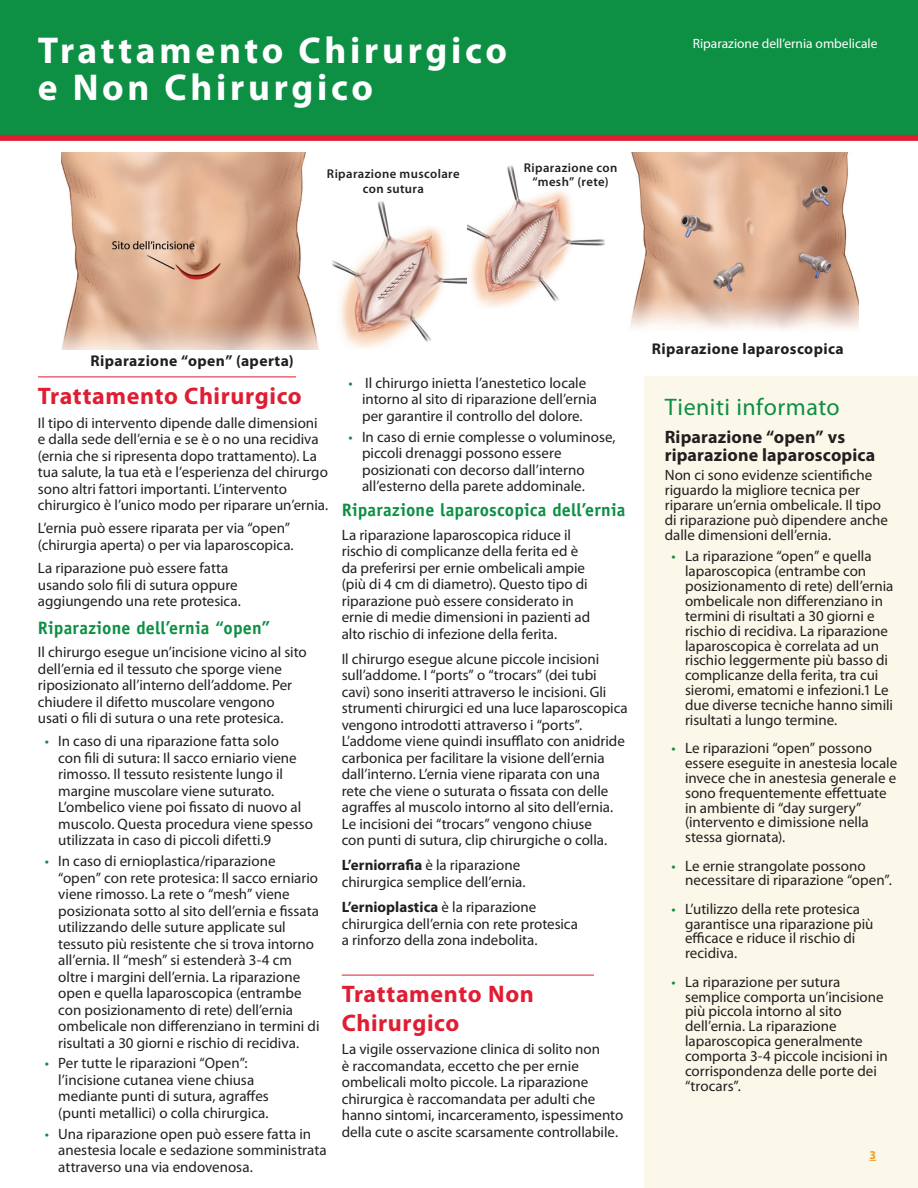
<style>
.page{position:relative;width:918px;height:1188px;background:#fff}
.page>*{position:absolute;margin:0;border:0;box-sizing:border-box;transform-origin:0 0}
.HEAD{font:700 37.5px/37.5px "Myriad Pro";letter-spacing:.1em;color:#fff}
.SUB{font:700 24px/28.5px "Myriad Pro";letter-spacing:.025em;color:#e01d33}
.A-keeping_you_inform{font:24px "Myriad Pro";letter-spacing:.02em;color:#0d8f44}
._2_SUBHEAD_gold{font:700 18px "Officina Sans Std";letter-spacing:.01em;color:#0d8f44}
._2_SUBHEAD_gold-2{font:700 18px/18px "Myriad Pro";letter-spacing:.005em;color:#231f20}
.t1{font:700 15.6px "Myriad Pro";letter-spacing:.025em;color:#231f20}
._3_TEXT{font:15px/16.5px "Myriad Pro";color:#231f20}
.A-TEXT__keeping_you{font:15px/14.9px "Myriad Pro";color:#231f20}
.t2{font:13.5px "Myriad Pro";color:#fff}
.t3{font:600 12.75px/14.4px "Myriad Pro";letter-spacing:.03em;color:#231f20;text-align:center}
.t4{font:700 12px "Myriad Pro";color:#f09d24}
.s1{color:#0d8f44}
.s2{font-weight:700}
</style>
<div class="page">
<div style="left:0;top:0;width:918px;height:136px;background:#0d8f44"></div>
<div style="left:645px;top:377px;width:273px;height:811px;background:#fbf8e9"></div>
<hr style="left:342px;top:975px;width:252px;height:1px;background:#e01d33">
<hr style="left:38px;top:377px;width:258px;height:1px;background:#e01d33">
<img style="left:62px;top:152px;width:257px;height:197px">
<img style="left:630px;top:152px;width:229px;height:177px">
<img style="left:333px;top:201px;width:134px;height:147px">
<img style="left:467px;top:165px;width:138px;height:143px">
<div style="left:0;top:135px;width:918px;height:6px;background:#e01d33"></div>
<p class="HEAD" style="left:38px;top:30px;width:471px">Trattamento Chirurgico e Non Chirurgico</p>
<p class="t3" style="left:327px;top:167px;width:134px">Riparazione muscolare con sutura</p>
<p class="t3" style="left:524px;top:160px;width:95px">Riparazione con “mesh” (rete)</p>
<p class="t2" style="left:693px;top:35px;width:186px">Riparazione dell’ernia ombelicale</p>
<p class="t1" style="left:90px;top:350px;width:205px">Riparazione “open” (aperta)</p>
<p class="SUB" style="left:38px;top:381px;width:265px">Trattamento Chirurgico</p>
<p class="_3_TEXT" style="left:38px;top:414px;width:292px">Il tipo di intervento dipende dalle dimensioni e dalla sede dell’ernia e se è o no una recidiva (ernia che si ripresenta dopo trattamento). La tua salute, la tua età e l’esperienza del chirurgo sono altri fattori importanti. L’intervento chirurgico è l’unico modo per riparare un’ernia.</p>
<p class="_3_TEXT" style="left:38px;top:520px;width:257px">L’ernia può essere riparata per via “open” (chirurgia aperta) o per via laparoscopica.</p>
<p class="_3_TEXT" style="left:38px;top:560px;width:204px">La riparazione può essere fatta usando solo fili di sutura oppure aggiungendo una rete protesica.</p>
<p class="_2_SUBHEAD_gold" style="left:38px;top:616px;width:234px">Riparazione dell’ernia “open”</p>
<p class="_3_TEXT" style="left:38px;top:644px;width:270px">Il chirurgo esegue un’incisione vicino al sito dell’ernia ed il tessuto che sporge viene riposizionato all’interno dell’addome. Per chiudere il difetto muscolare vengono usati o fili di sutura o una rete protesica.</p>
<p class="_3_TEXT" style="left:58px;top:733px;width:256px;text-indent:-14px"><span class="s1">•</span> In caso di una riparazione fatta solo<br>con fili di sutura: Il sacco erniario viene rimosso. Il tessuto resistente lungo il margine muscolare viene suturato.<br>L’ombelico viene poi fissato di nuovo al muscolo. Questa procedura viene spesso utilizzata in caso di piccoli difetti.9</p>
<p class="_3_TEXT" style="left:58px;top:853px;width:263px;text-indent:-14px"><span class="s1">•</span> In caso di ernioplastica/riparazione “open” con rete protesica: Il sacco erniario viene rimosso. La rete o “mesh” viene posizionata sotto al sito dell’ernia e fissata utilizzando delle suture applicate sul tessuto più resistente che si trova intorno all’ernia. Il “mesh” si estenderà 3-4 cm oltre i margini dell’ernia. La riparazione open e quella laparoscopica (entrambe con posizionamento di rete) dell’ernia ombelicale non differenziano in termini di risultati a 30 giorni e rischio di recidiva.</p>
<p class="_3_TEXT" style="left:58px;top:1055px;width:212px;text-indent:-14px"><span class="s1">•</span> Per tutte le riparazioni “Open”: l’incisione cutanea viene chiusa mediante punti di sutura, agraffes (punti metallici) o colla chirurgica.</p>
<p class="_3_TEXT" style="left:58px;top:1125px;width:270px;text-indent:-14px"><span class="s1">•</span> Una riparazione open può essere fatta in anestesia locale e sedazione somministrata attraverso una via endovenosa.</p>
<p class="_3_TEXT" style="left:362px;top:374px;width:237px;text-indent:-14px"><span class="s1">•</span> Il chirurgo inietta l’anestetico locale intorno al sito di riparazione dell’ernia per garantire il controllo del dolore.</p>
<p class="_3_TEXT" style="left:362px;top:428px;width:255px;text-indent:-14px"><span class="s1">•</span> In caso di ernie complesse o voluminose, piccoli drenaggi possono essere posizionati con decorso dall’interno all’esterno della parete addominale.</p>
<p class="_2_SUBHEAD_gold" style="left:342px;top:499px;width:285px">Riparazione laparoscopica dell’ernia</p>
<p class="_3_TEXT" style="left:342px;top:526px;width:250px">La riparazione laparoscopica riduce il rischio di complicanze della ferita ed è da preferirsi per ernie ombelicali ampie (più di 4 cm di diametro). Questo tipo di riparazione può essere considerato in ernie di medie dimensioni in pazienti ad alto rischio di infezione della ferita.</p>
<p class="_3_TEXT" style="left:342px;top:650px;width:287px">Il chirurgo esegue alcune piccole incisioni sull’addome. I “ports” o “trocars” (dei tubi cavi) sono inseriti attraverso le incisioni. Gli strumenti chirurgici ed una luce laparoscopica vengono introdotti attraverso i “ports”.<br>L’addome viene quindi insufflato con anidride carbonica per facilitare la visione dell’ernia dall’interno. L’ernia viene riparata con una rete che viene o suturata o fissata con delle agraffes al muscolo intorno al sito dell’ernia.<br>Le incisioni dei “trocars” vengono chiuse<br>con punti di sutura, clip chirurgiche o colla.</p>
<p class="_3_TEXT" style="left:342px;top:857px;width:185px"><span class="s2">L’erniorrafia</span> è la riparazione chirurgica semplice dell’ernia.</p>
<p class="_3_TEXT" style="left:342px;top:899px;width:238px"><span class="s2">L’ernioplastica</span> è la riparazione chirurgica dell’ernia con rete protesica a rinforzo della zona indebolita.</p>
<p class="SUB" style="left:342px;top:979px;width:194px">Trattamento Non<br>Chirurgico</p>
<p class="_3_TEXT" style="left:342px;top:1041px;width:283px">La vigile osservazione clinica di solito non<br>è raccomandata, eccetto che per ernie ombelicali molto piccole. La riparazione chirurgica è raccomandata per adulti che hanno sintomi, incarceramento, ispessimento della cute o ascite scarsamente controllabile.</p>
<p class="t1" style="left:652px;top:339px;width:193px">Riparazione laparoscopica</p>
<p class="A-keeping_you_inform" style="left:665px;top:392px;width:176px">Tieniti informato</p>
<p class="_2_SUBHEAD_gold-2" style="left:665px;top:428px;width:212px">Riparazione “open” vs riparazione laparoscopica</p>
<p class="A-TEXT__keeping_you" style="left:665px;top:468px;width:225px">Non ci sono evidenze scientifiche riguardo la migliore tecnica per riparare un’ernia ombelicale. Il tipo di riparazione può dipendere anche dalle dimensioni dell’ernia.</p>
<p class="_3_TEXT" style="left:685px;top:549px;width:210px;line-height:14.9px;text-indent:-14px"><span class="s1">•</span> La riparazione “open” e quella laparoscopica (entrambe con posizionamento di rete) dell’ernia ombelicale non differenziano in termini di risultati a 30 giorni e rischio di recidiva. La riparazione laparoscopica è correlata ad un rischio leggermente più basso di complicanze della ferita, tra cui sieromi, ematomi e infezioni.1 Le due diverse tecniche hanno simili risultati a lungo termine.</p>
<p class="_3_TEXT" style="left:685px;top:740px;width:214px;line-height:14.9px;text-indent:-14px"><span class="s1">•</span> Le riparazioni “open” possono essere eseguite in anestesia locale invece che in anestesia generale e sono frequentemente effettuate in ambiente di “day surgery” (intervento e dimissione nella stessa giornata).</p>
<p class="_3_TEXT" style="left:685px;top:858px;width:208px;line-height:14.9px;text-indent:-14px"><span class="s1">•</span> Le ernie strangolate possono necessitare di riparazione “open”.</p>
<p class="_3_TEXT" style="left:685px;top:901px;width:190px;line-height:14.9px;text-indent:-14px"><span class="s1">•</span> L’utilizzo della rete protesica garantisce una riparazione più efficace e riduce il rischio di recidiva.</p>
<p class="_3_TEXT" style="left:685px;top:974px;width:204px;line-height:14.9px;text-indent:-14px"><span class="s1">•</span> La riparazione per sutura semplice comporta un’incisione più piccola intorno al sito dell’ernia. La riparazione laparoscopica generalmente comporta 3-4 piccole incisioni in corrispondenza delle porte dei “trocars”.</p>
<p class="t4" style="left:869px;top:1147px;width:8px">3</p>
</div>
